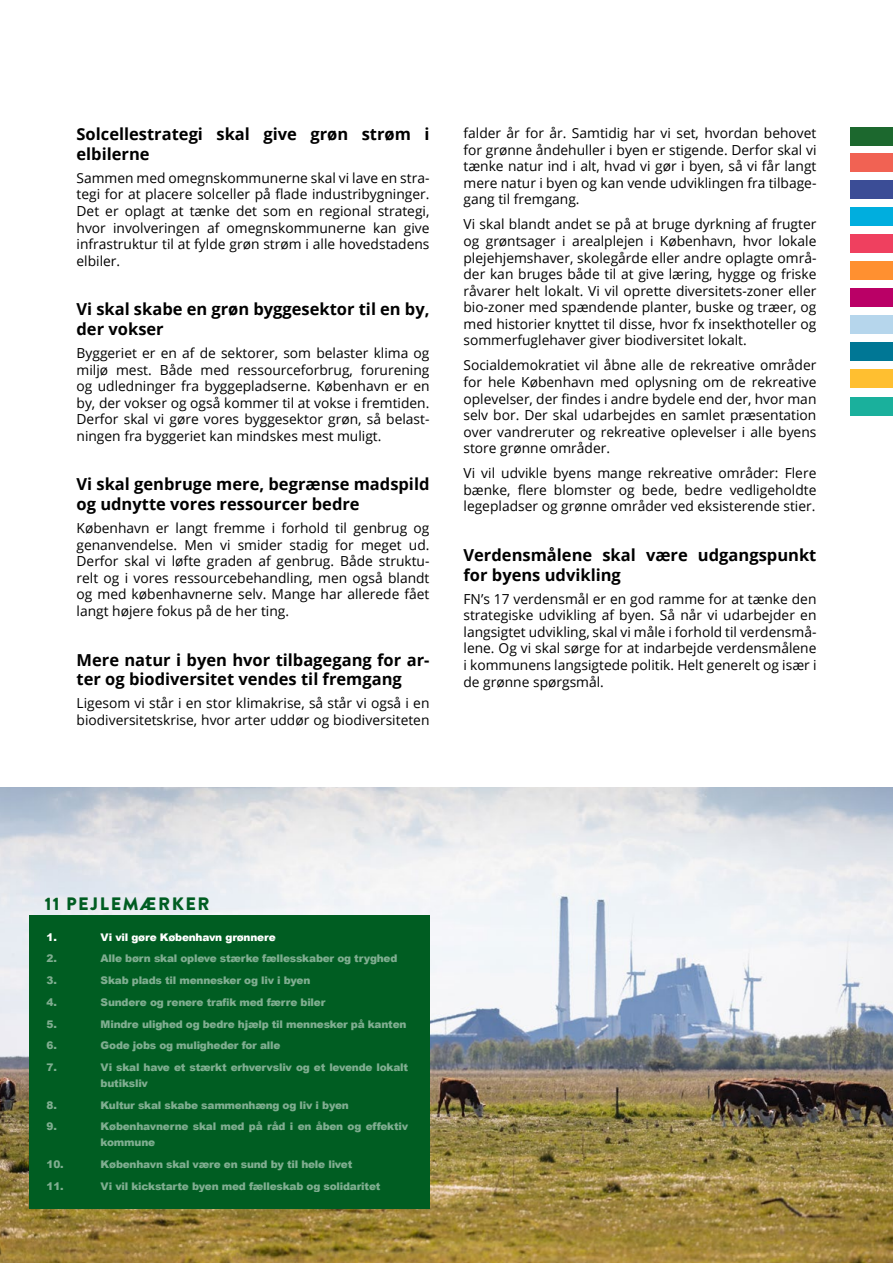
<style>
.page{position:relative;width:893px;height:1263px;background:#fff}
.page>*{position:absolute;margin:0;border:0;box-sizing:border-box;transform-origin:0 0}
.t1{font:900 18px "Brandon Grotesque";letter-spacing:.09em;color:#005d22}
.t2{font:700 16.5px/19.8px "Open Sans";color:#000}
.t3{font:13.8px/16.5px "Open Sans";color:#000;text-align:justify}
.t4{font:900 10.5px/15.8px "Arial";letter-spacing:-.02em;color:#fff}
</style>
<div class="page">
<img style="left:0;top:787px;width:893px;height:476px">
<div style="left:29px;top:915px;width:400px;height:293px;background:#005d22"></div>
<div style="left:850px;top:128px;width:43px;height:18px;background:#1c682e"></div>
<div style="left:850px;top:153px;width:43px;height:19px;background:#f16253"></div>
<div style="left:850px;top:180px;width:43px;height:19px;background:#3b4d96"></div>
<div style="left:850px;top:207px;width:43px;height:19px;background:#00aede"></div>
<div style="left:850px;top:234px;width:43px;height:19px;background:#ef405f"></div>
<div style="left:850px;top:262px;width:43px;height:18px;background:#ff9030"></div>
<div style="left:850px;top:315px;width:43px;height:19px;background:#b6d6ec"></div>
<div style="left:850px;top:289px;width:43px;height:18px;background:#ba0066"></div>
<div style="left:850px;top:343px;width:43px;height:18px;background:#007795"></div>
<div style="left:850px;top:370px;width:43px;height:18px;background:#ffbf30"></div>
<div style="left:850px;top:397px;width:43px;height:18px;background:#1ab09c"></div>
<p class="t2" style="left:77px;top:124px;width:354px">Solcellestrategi skal give grøn strøm i elbilerne</p>
<p class="t3" style="left:77px;top:169px;width:354px">Sammen med omegnskommunerne skal vi lave en stra&shy;tegi for at placere solceller på flade industribygninger.<br>Det er oplagt at tænke det som en regional strategi, hvor involveringen af omegnskommunerne kan give infrastruktur til at fylde grøn strøm i alle hovedstadens elbiler.</p>
<p class="t2" style="left:77px;top:299px;width:354px">Vi skal skabe en grøn byggesektor til en by, der vokser</p>
<p class="t3" style="left:77px;top:344px;width:354px">Byggeriet er en af de sektorer, som belaster klima og miljø mest. Både med ressourceforbrug, forurening og udledninger fra byggepladserne. København er en by, der vokser og også kommer til at vokse i fremtiden.<br>Derfor skal vi gøre vores byggesektor grøn, så belast&shy;ningen fra byggeriet kan mindskes mest muligt.</p>
<p class="t2" style="left:77px;top:474px;width:354px">Vi skal genbruge mere, begrænse madspild og udnytte vores ressourcer bedre</p>
<p class="t3" style="left:77px;top:519px;width:354px">København er langt fremme i forhold til genbrug og genanvendelse. Men vi smider stadig for meget ud.<br>Derfor skal vi løfte graden af genbrug. Både struktu&shy;relt og i vores ressourcebehandling, men også blandt og med københavnerne selv. Mange har allerede fået langt højere fokus på de her ting.</p>
<p class="t2" style="left:77px;top:649px;width:354px">Mere natur i byen hvor tilbagegang for ar&shy;ter og biodiversitet vendes til fremgang</p>
<p class="t3" style="left:77px;top:695px;width:354px">Ligesom vi står i en stor klimakrise, så står vi også i en biodiversitetskrise, hvor arter uddør og biodiversiteten</p>
<p class="t3" style="left:463px;top:124px;width:354px">falder år for år. Samtidig har vi set, hvordan behovet for grønne åndehuller i byen er stigende. Derfor skal vi tænke natur ind i alt, hvad vi gør i byen, så vi får langt mere natur i byen og kan vende udviklingen fra tilbage&shy;gang til fremgang.</p>
<p class="t3" style="left:463px;top:216px;width:354px">Vi skal blandt andet se på at bruge dyrkning af frugter og grøntsager i arealplejen i København, hvor lokale plejehjemshaver, skolegårde eller andre oplagte områ&shy;der kan bruges både til at give læring, hygge og friske råvarer helt lokalt. Vi vil oprette diversitets-zoner eller bio-zoner med spændende planter, buske og træer, og med historier knyttet til disse, hvor fx insekthoteller og sommerfuglehaver giver biodiversitet lokalt.</p>
<p class="t3" style="left:463px;top:357px;width:354px">Socialdemokratiet vil åbne alle de rekreative områder for hele København med oplysning om de rekreative oplevelser, der findes i andre bydele end der, hvor man selv bor. Der skal udarbejdes en samlet præsentation over vandreruter og rekreative oplevelser i alle byens store grønne områder.</p>
<p class="t3" style="left:463px;top:465px;width:354px">Vi vil udvikle byens mange rekreative områder: Flere bænke, flere blomster og bede, bedre vedligeholdte legepladser og grønne områder ved eksisterende stier.</p>
<p class="t2" style="left:463px;top:545px;width:354px">Verdensmålene skal være udgangspunkt for byens udvikling</p>
<p class="t3" style="left:463px;top:590px;width:354px">FN’s 17 verdensmål er en god ramme for at tænke den strategiske udvikling af byen. Så når vi udarbejder en langsigtet udvikling, skal vi måle i forhold til verdensmå&shy;lene. Og vi skal sørge for at indarbejde verdensmålene i kommunens langsigtede politik. Helt generelt og især i de grønne spørgsmål.</p>
<h1 class="t1" style="left:45px;top:891px;width:166px">11 PEJLEMÆRKER</h1>
<p class="t4" style="left:47px;top:929px;width:12px">1.</p>
<p class="t4" style="left:101px;top:929px;width:177px">Vi vil gøre København grønnere</p>
<p class="t4" style="left:47px;top:950px;width:12px">2.</p>
<p class="t4" style="left:101px;top:950px;width:298px">Alle børn skal opleve stærke fællesskaber og tryghed</p>
<p class="t4" style="left:47px;top:972px;width:12px">3.</p>
<p class="t4" style="left:101px;top:972px;width:211px">Skab plads til mennesker og liv i byen</p>
<p class="t4" style="left:47px;top:994px;width:12px">4.</p>
<p class="t4" style="left:101px;top:994px;width:226px">Sundere og renere trafik med færre biler</p>
<p class="t4" style="left:47px;top:1015px;width:12px">5.</p>
<p class="t4" style="left:101px;top:1015px;width:307px">Mindre ulighed og bedre hjælp til mennesker på kanten</p>
<p class="t4" style="left:47px;top:1037px;width:12px">6.</p>
<p class="t4" style="left:101px;top:1037px;width:181px">Gode jobs og muligheder for alle</p>
<p class="t4" style="left:47px;top:1059px;width:12px">7.</p>
<p class="t4" style="left:101px;top:1059px;width:309px">Vi skal have et stærkt erhvervsliv og et levende lokalt butiksliv</p>
<p class="t4" style="left:47px;top:1096px;width:12px">8.</p>
<p class="t4" style="left:101px;top:1096px;width:250px">Kultur skal skabe sammenhæng og liv i byen</p>
<p class="t4" style="left:47px;top:1118px;width:12px">9.</p>
<p class="t4" style="left:101px;top:1118px;width:309px">Københavnerne skal med på råd i en åben og effektiv kommune</p>
<p class="t4" style="left:47px;top:1156px;width:19px">10.</p>
<p class="t4" style="left:101px;top:1156px;width:253px">København skal være en sund by til hele livet</p>
<p class="t4" style="left:47px;top:1178px;width:19px">11.</p>
<p class="t4" style="left:101px;top:1178px;width:281px">Vi vil kickstarte byen med fælleskab og solidaritet</p>
</div>
